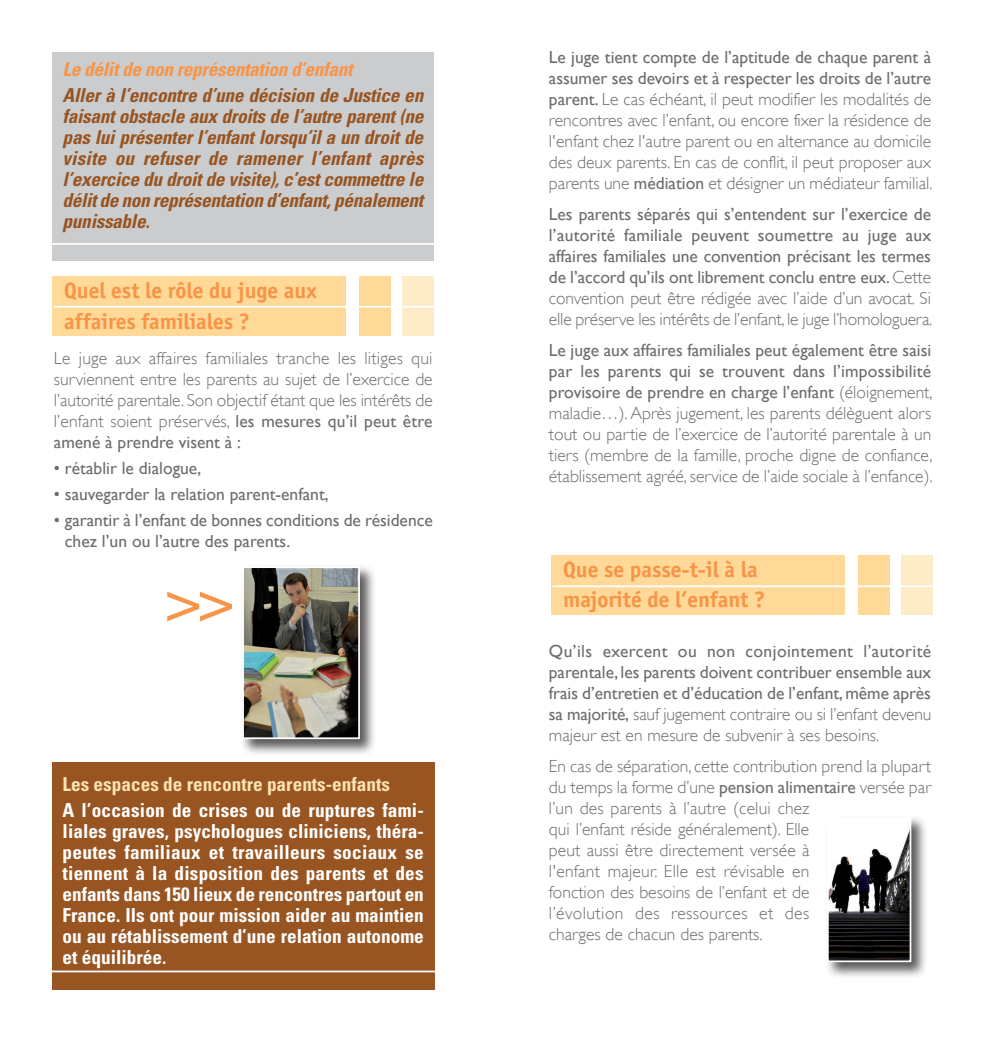
<style>
.page{position:relative;width:993px;height:1042px;background:#fff}
.page>*{position:absolute;margin:0;border:0;box-sizing:border-box;transform-origin:0 0}
.t1{font:56px "Helvetica";color:#f79447}
.t2{font:700 22.75px/30.6px "Officina Sans";color:#f79447}
.t3{font:700 condensed 19.25px/21px "Univers";color:#fff;text-align:justify}
.t4{font:italic 700 condensed 19.25px/21px "Univers";letter-spacing:-.015em;color:#985522;text-align:justify}
.t5{font:700 condensed 19.25px "Univers";color:#fee3b3}
.t6{font:italic 700 condensed 19.25px "Univers";letter-spacing:-.015em;color:#f79447}
.t7{font:300 17.5px/21px "Gill Sans";color:#6c6d70;text-align:justify}
.t8{font:17.5px/21px "Gill Sans";letter-spacing:-.005em;color:#6c6d70;text-align:justify}
.s1{font-weight:400}
.s2{font-weight:300}
</style>
<div class="page">
<div style="left:240px;top:564px;width:136px;height:192px;background:#231f20;opacity:.75"></div>
<img style="left:245px;top:569px;width:112px;height:167px">
<div style="left:242px;top:566px;width:118px;height:173px;border:2px solid #fff"></div>
<div style="left:52px;top:52px;width:381px;height:208px;background:#cbccce"></div>
<div style="left:52px;top:762px;width:382px;height:228px;background:#985522"></div>
<hr style="left:44px;top:970px;width:405px;height:2px;background:#fff">
<hr style="left:47px;top:243px;width:393px;height:2px;background:#fff">
<div style="left:359px;top:276px;width:32px;height:59px;background:#fed997"></div>
<div style="left:402px;top:276px;width:31px;height:59px;background:#feebc7"></div>
<div style="left:52px;top:276px;width:293px;height:59px;background:#fed997"></div>
<hr style="left:54px;top:306px;width:412px;height:2px;background:#fff">
<div style="left:824px;top:814px;width:103px;height:165px;background:#231f20;opacity:.75"></div>
<img style="left:829px;top:819px;width:79px;height:140px">
<div style="left:826px;top:816px;width:85px;height:146px;border:2px solid #fff"></div>
<div style="left:858px;top:555px;width:31px;height:60px;background:#fed997"></div>
<div style="left:901px;top:555px;width:31px;height:60px;background:#feebc7"></div>
<div style="left:551px;top:555px;width:293px;height:60px;background:#fed997"></div>
<hr style="left:552px;top:585px;width:413px;height:2px;background:#fff">
<p class="t6" style="left:63px;top:57px;width:291px">Le délit de non représentation d’enfant</p>
<p class="t4" style="left:63px;top:85px;width:362px">Aller à l’encontre d’une décision de Justice en faisant obstacle aux droits de l’autre parent (ne pas lui présenter l’enfant lorsqu’il a un droit de visite ou refuser de ramener l’enfant après l’exercice du droit de visite), c’est commettre le délit de non représentation d’enfant, pénalement punissable.</p>
<h2 class="t2" style="left:64px;top:275px;width:254px">Quel est le rôle du juge aux affaires familiales ?</h2>
<p class="t7" style="left:54px;top:348px;width:380px">Le juge aux affaires familiales tranche les litiges qui surviennent entre les parents au sujet de l’exercice de l’autorité parentale. Son objectif étant que les intérêts de l’enfant soient préservés, <span class="s1">les mesures qu’il peut être amené à prendre visent à :</span></p>
<p class="t8" style="left:54px;top:458px;width:149px">• rétablir le dialogue,</p>
<p class="t8" style="left:54px;top:484px;width:276px">• sauvegarder la relation parent-enfant,</p>
<p class="t8" style="left:65px;top:510px;width:369px;text-indent:-11px">• garantir à l’enfant de bonnes conditions de résidence chez l’un ou l’autre des parents.</p>
<h1 class="t1" style="left:166px;top:558px;width:67px">&gt;&gt;</h1>
<p class="t5" style="left:63px;top:772px;width:329px">Les espaces de rencontre parents-enfants</p>
<p class="t3" style="left:63px;top:799px;width:362px">A l’occasion de crises ou de ruptures fami&shy;liales graves, psychologues cliniciens, théra&shy;peutes familiaux et travailleurs sociaux se tiennent à la disposition des parents et des enfants dans 150 lieux de rencontres partout en France. Ils ont pour mission aider au maintien ou au rétablissement d’une relation autonome et équilibrée.</p>
<p class="t7" style="left:548px;top:46px;width:385px"><span class="s1">Le juge tient compte de l’aptitude de chaque parent à assumer ses devoirs et à respecter les droits de l’autre parent.</span> Le cas échéant, il peut modifier les modalités de rencontres avec l’enfant, ou encore fixer la résidence de l'enfant chez l'autre parent ou en alternance au domicile des deux parents. En cas de conflit, il peut proposer aux parents une <span class="s1">médiation</span> et désigner un médiateur familial.</p>
<p class="t8" style="left:548px;top:203px;width:385px">Les parents séparés qui s’entendent sur l’exercice de l’autorité familiale peuvent soumettre au juge aux affaires familiales une convention précisant les termes de l’accord qu’ils ont librement conclu entre eux.<span class="s2">Cette convention peut être rédigée avec l’aide d’un avocat. Si elle préserve les intérêts de l’enfant, le juge l’homologuera.</span></p>
<p class="t7" style="left:548px;top:339px;width:385px"><span class="s1">Le juge aux affaires familiales peut également être saisi par les parents qui se trouvent dans l’impossibilité provisoire de prendre en charge l’enfant</span> (éloignement, maladie…). Après jugement, les parents délèguent alors tout ou partie de l’exercice de l’autorité parentale à un tiers (membre de la famille, proche digne de confiance, établissement agréé, service de l’aide sociale à l’enfance).</p>
<h2 class="t2" style="left:563px;top:555px;width:203px;line-height:29.8px">Que se passe-t-il à la majorité de l’enfant ?</h2>
<p class="t8" style="left:548px;top:640px;width:384px">Qu’ils exercent ou non conjointement l’autorité parentale, les parents doivent contribuer ensemble aux frais d’entretien et d’éducation de l’enfant, même après sa majorité, <span class="s2">sauf jugement contraire ou si l’enfant devenu majeur est en mesure de subvenir à ses besoins.</span></p>
<p class="t7" style="left:548px;top:755px;width:383px;text-align:left">En cas de séparation, cette contribution prend la plupart du temps la forme d’une <span class="s1">pension alimentaire</span> versée par l’un des parents à l’autre (celui chez<br>qui l’enfant réside généralement). Elle<br>peut aussi être directement versée à<br>l'enfant majeur. Elle est révisable en<br>fonction des besoins de l’enfant et de<br>l’évolution des ressources et des<br>charges de chacun des parents.</p>
</div>
